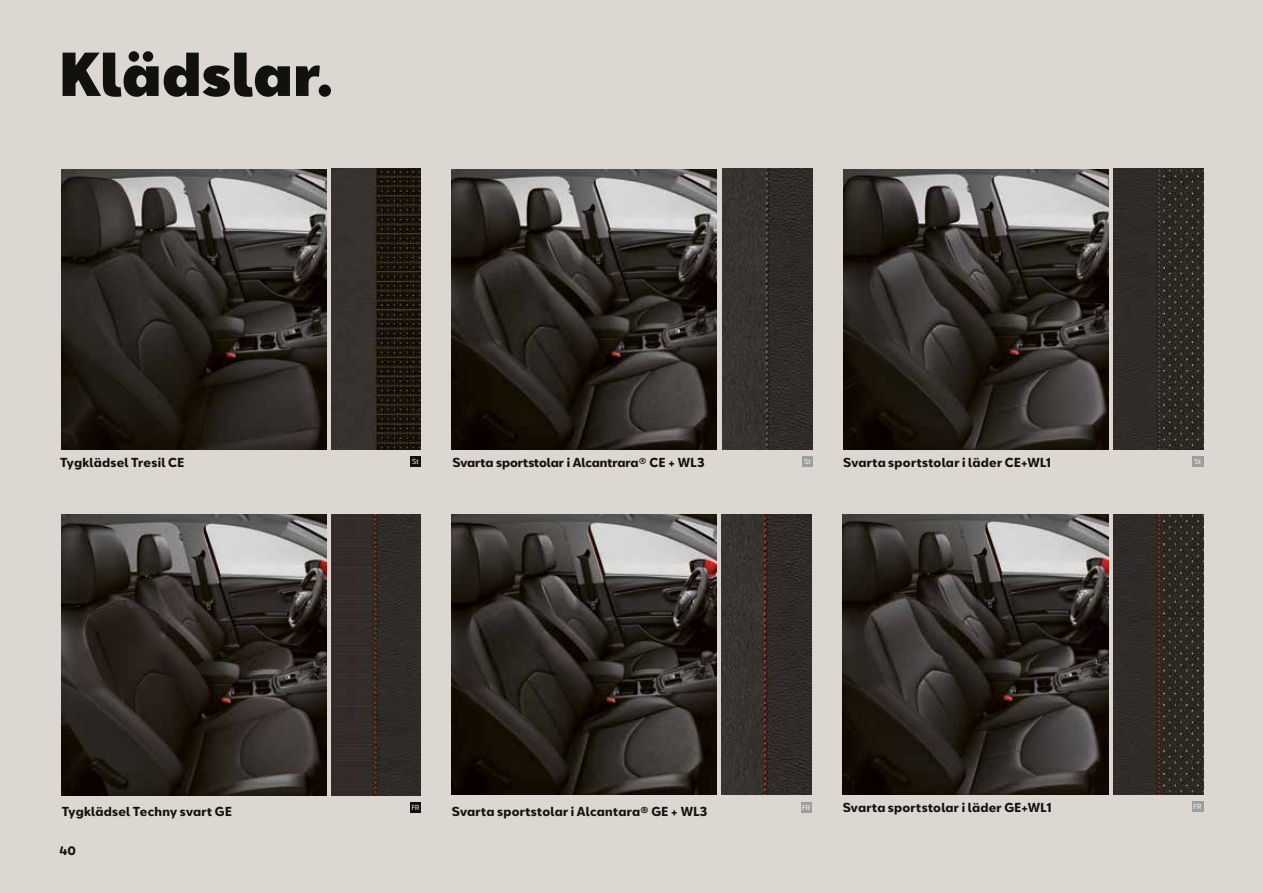
<style>
.page{position:relative;width:1263px;height:893px;background:#dcd7d0}
.page>*{position:absolute;margin:0;border:0;box-sizing:border-box;transform-origin:0 0}
.t1{font:900 57px "SEATBCN";letter-spacing:.005em;color:#12120d}
.t2{font:700 12px "SEATBCN";letter-spacing:.02em;color:#12120d}
.t3{font:700 12px "SEATBCN";color:#12120d}
.t4{font:700 11.25px "SEATBCN";color:#12120d}
.t5{font:6.75px "SEATBCN";letter-spacing:.015em;color:#fff}
.s1{font-weight:400}
</style>
<div class="page">
<img style="left:331px;top:169px;width:90px;height:280px">
<img style="left:61px;top:169px;width:265px;height:281px">
<img style="left:723px;top:169px;width:90px;height:280px">
<img style="left:452px;top:169px;width:265px;height:280px">
<img style="left:1113px;top:169px;width:90px;height:280px">
<img style="left:844px;top:169px;width:265px;height:280px">
<div style="left:1192px;top:456px;width:11px;height:10px;background:#9d9e9e"></div>
<div style="left:410px;top:456px;width:11px;height:11px;background:#12120d"></div>
<div style="left:802px;top:456px;width:11px;height:11px;background:#9d9e9e"></div>
<div style="left:410px;top:802px;width:11px;height:11px;background:#12120d"></div>
<div style="left:801px;top:802px;width:10px;height:10px;background:#9d9e9e"></div>
<img style="left:61px;top:515px;width:265px;height:280px">
<div style="left:1192px;top:801px;width:11px;height:11px;background:#9d9e9e"></div>
<img style="left:452px;top:514px;width:265px;height:281px">
<img style="left:721px;top:514px;width:90px;height:281px">
<img style="left:1113px;top:514px;width:90px;height:281px">
<img style="left:843px;top:514px;width:265px;height:281px">
<img style="left:331px;top:514px;width:90px;height:281px">
<h1 class="t1" style="left:60px;top:43px;width:276px">Klädslar.</h1>
<p class="t2" style="left:60px;top:456px;width:126px">Tygklädsel Tresil CE</p>
<p class="t3" style="left:452px;top:456px;width:254px">Svarta sportstolar i Alcantrara<span class="s1">®</span> CE + WL3</p>
<p class="t2" style="left:843px;top:456px;width:210px">Svarta sportstolar i läder CE+WL1</p>
<p class="t5" style="left:1194px;top:455px;width:8px">St</p>
<p class="t5" style="left:412px;top:456px;width:8px">St</p>
<p class="t5" style="left:804px;top:456px;width:8px">St</p>
<p class="t5" style="left:412px;top:801px;width:9px">FR</p>
<p class="t5" style="left:802px;top:801px;width:9px">FR</p>
<p class="t2" style="left:843px;top:801px;width:211px">Svarta sportstolar i läder GE+WL1</p>
<p class="t5" style="left:1193px;top:801px;width:9px">FR</p>
<p class="t2" style="left:62px;top:805px;width:172px">Tygklädsel Techny svart GE</p>
<p class="t2" style="left:452px;top:805px;width:257px">Svarta sportstolar i Alcantara® GE + WL3</p>
<p class="t4" style="left:60px;top:845px;width:18px">40</p>
</div>
